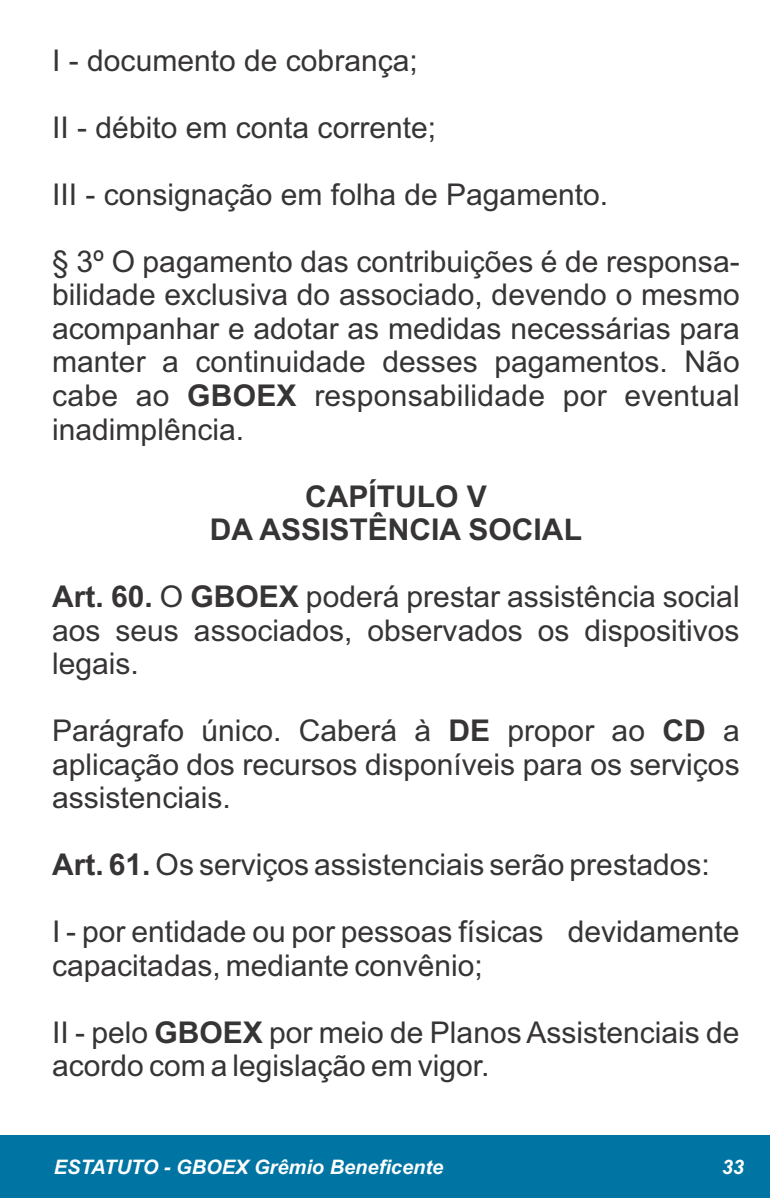
<style>
.page{position:relative;width:770px;height:1198px;background:#fff}
.page>*{position:absolute;margin:0;border:0;box-sizing:border-box;transform-origin:0 0}
.t1{font:30px/33.5px "Arial";color:#373435;text-align:justify}
.t2{font:700 30px/33.5px "Arial";color:#373435;text-align:center}
.t3{font:italic 700 20px "Arial";color:#fefefe}
.s1{font-weight:700}
</style>
<div class="page">
<div style="left:0;top:1135px;width:769px;height:63px;background:#0075a3"></div>
<p class="t1" style="left:52px;top:46px;width:367px">I - documento de cobrança;</p>
<p class="t1" style="left:52px;top:113px;width:385px">II - débito em conta corrente;</p>
<p class="t1" style="left:52px;top:180px;width:557px">III - consignação em folha de Pagamento.</p>
<p class="t1" style="left:52px;top:247px;width:688px">§ 3º O pagamento das contribuições é de responsa&shy;bilidade exclusiva do associado, devendo o mesmo acompanhar e adotar as medidas necessárias para manter a continuidade desses pagamentos. Não cabe ao <span class="s1">GBOEX</span> responsabilidade por eventual inadimplência.</p>
<p class="t2" style="left:210px;top:482px;width:373px">CAPÍTULO V<br>DA ASSISTÊNCIA SOCIAL</p>
<p class="t1" style="left:52px;top:583px;width:688px"><span class="s1">Art. 60.</span> O <span class="s1">GBOEX</span> poderá prestar assistência social aos seus associados, observados os dispositivos legais.</p>
<p class="t1" style="left:52px;top:717px;width:688px">Parágrafo único. Caberá à <span class="s1">DE</span> propor ao <span class="s1">CD</span> a aplicação dos recursos disponíveis para os serviços assistenciais.</p>
<p class="t1" style="left:52px;top:851px;width:658px"><span class="s1">Art. 61.</span> Os serviços assistenciais serão prestados:</p>
<p class="t1" style="left:52px;top:918px;width:688px">I - por entidade ou por pessoas físicas devidamente capacitadas, mediante convênio;</p>
<p class="t1" style="left:52px;top:1018px;width:688px">II - pelo <span class="s1">GBOEX</span> por meio de Planos Assistenciais de acordo com a legislação em vigor.</p>
<p class="t3" style="left:54px;top:1159px;width:390px">ESTATUTO - GBOEX Grêmio Beneficente</p>
<p class="t3" style="left:721px;top:1159px;width:24px">33</p>
</div>
